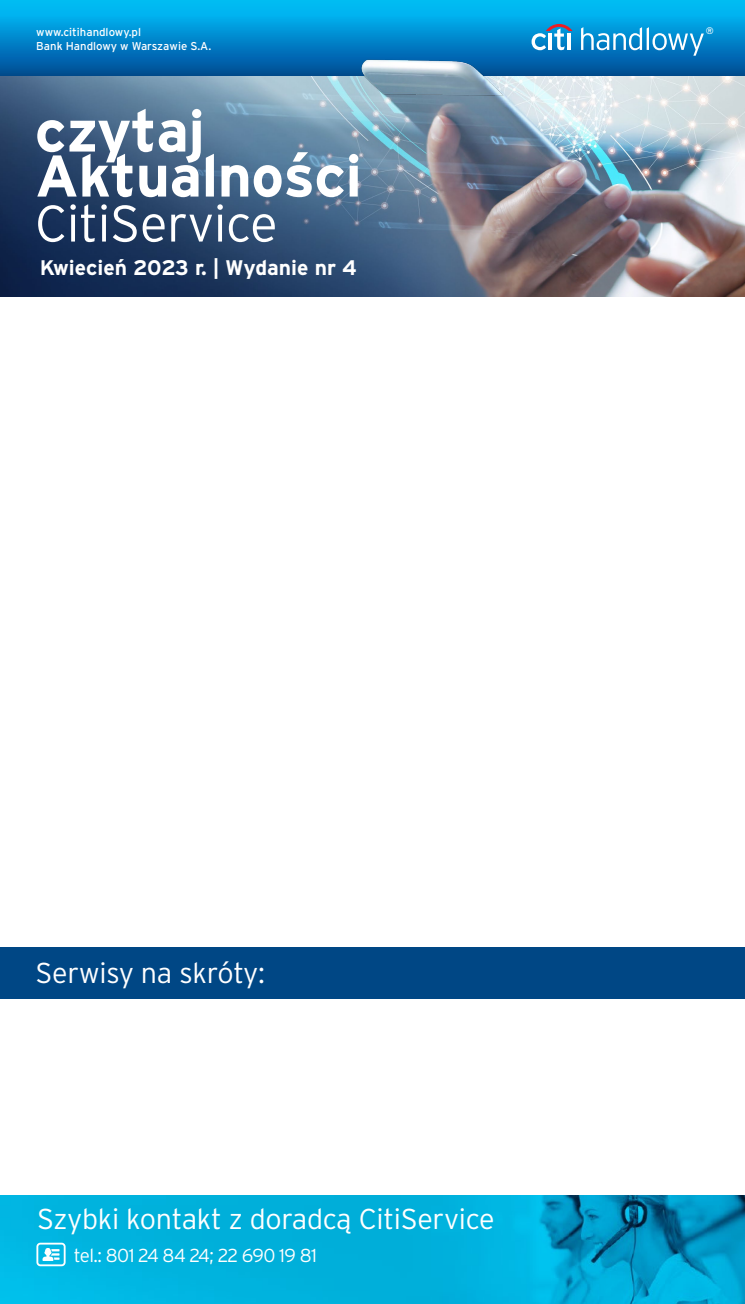
<style>
.page{position:relative;width:745px;height:1304px;background:#fff}
.page>*{position:absolute;margin:0;border:0;box-sizing:border-box;transform-origin:0 0}
.t1{font:700 58.75px/45px "Interstate Pl";letter-spacing:-.01em;color:#fff}
.t2{font:300 51.25px "Interstate Pl";letter-spacing:-.01em;color:#fff}
.t3{font:300 28.75px "Interstate Pl";letter-spacing:-.01em;color:#fff}
.t4{font:700 21.12px "Interstate Pl";color:#fff}
.t5{font:300 18.75px "Interstate Pl";letter-spacing:-.03em;color:#fff}
.t6{font:11.38px/13.6px "Interstate Pl";color:#fff}
.t7{font:9.5px "Interstate Pl";color:#fff}
</style>
<div class="page">
<img style="left:0;top:76px;width:744px;height:220px">
<div style="left:0;top:0;width:744px;height:76px;background:linear-gradient(to bottom,#00c7ff,#004c98)"></div>
<img style="left:53px;top:55px;width:673px;height:178px">
<svg style="left:580px;top:27px;width:123px;height:29px;background:#379cd4"></svg>
<svg style="left:531px;top:24px;width:41px;height:26px"></svg>
<hr style="left:567px;top:34px;width:3px;height:16px;background:#fff">
<img style="left:0;top:1195px;width:744px;height:109px">
<svg style="left:36px;top:1243px;width:30px;height:23px"></svg>
<div style="left:0;top:947px;width:744px;height:52px;background:#004785"></div>
<p class="t6" style="left:36px;top:25px;width:176px">www.citihandlowy.pl<br>Bank Handlowy w Warszawie S.A.</p>
<h1 class="t1" style="left:35px;top:108px;width:328px">czytaj<br>Aktualności</h1>
<h2 class="t2" style="left:35px;top:195px;width:244px">CitiService</h2>
<p class="t4" style="left:40px;top:256px;width:318px">Kwiecień 2023 r. | Wydanie nr 4</p>
<p class="t7" style="left:705px;top:26px;width:9px">®</p>
<p class="t3" style="left:35px;top:957px;width:231px">Serwisy na skróty:</p>
<p class="t3" style="left:37px;top:1203px;width:459px">Szybki kontakt z doradcą CitiService</p>
<p class="t5" style="left:74px;top:1245px;width:244px">tel.: 801 24 84 24; 22 690 19 81</p>
</div>
